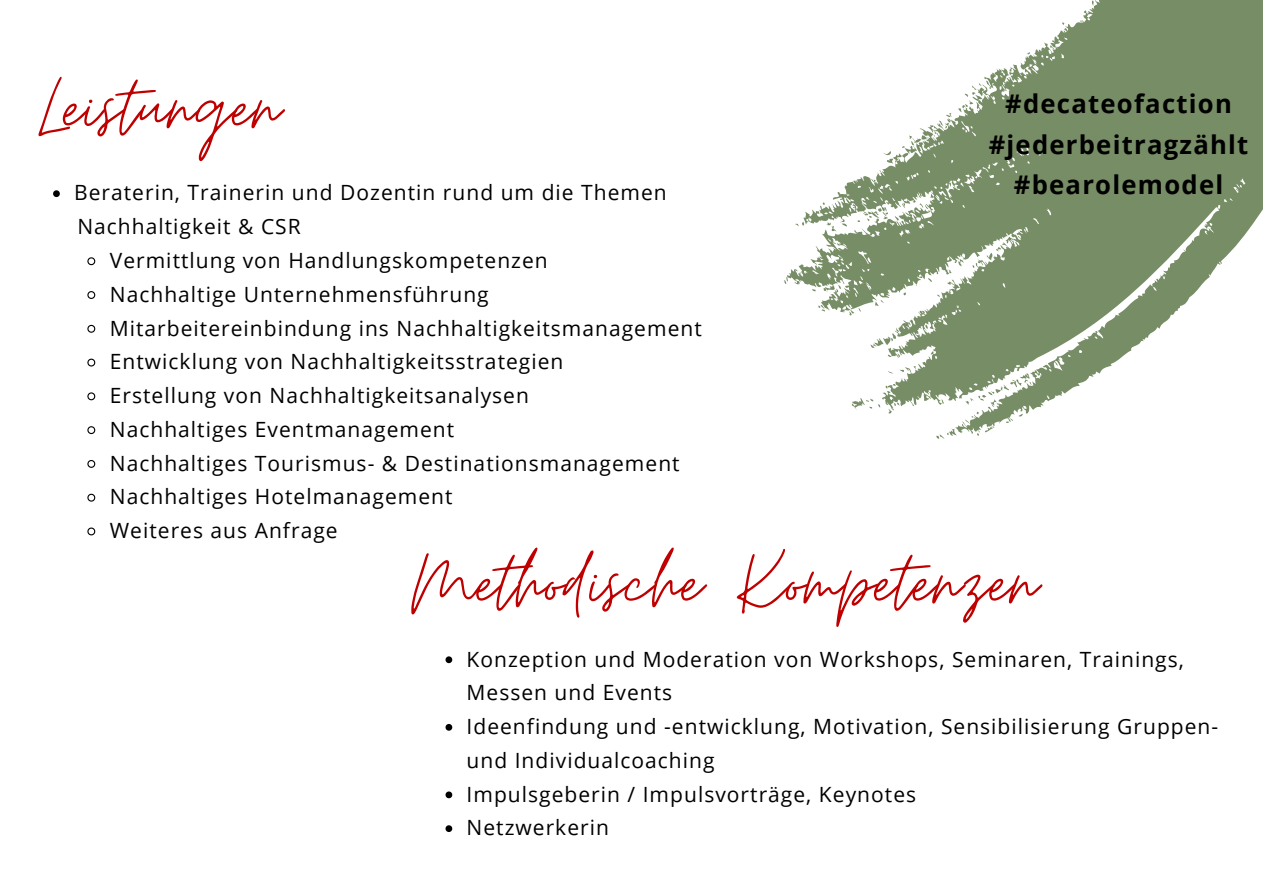
<style>
.page{position:relative;width:1263px;height:894px;background:#fff}
.page>*{position:absolute;margin:0;border:0;box-sizing:border-box;transform-origin:0 0}
.t1{font:90px "Moon Time";color:#be0000}
.t2{font:700 25.65px/40.5px "Open Sans";letter-spacing:.05em;color:#000;text-align:center}
.t3{font:21px/33.8px "Open Sans";letter-spacing:.05em;color:#000}
</style>
<div class="page">
<svg style="left:787px;top:0;width:476px;height:436px;fill:#768d65"></svg>
<svg style="left:935px;top:427px;width:24px;height:12px"></svg>
<svg style="left:913px;top:365px;width:4px;height:4px"></svg>
<svg style="left:784px;top:276px;width:6px;height:9px"></svg>
<svg style="left:870px;top:331px;width:31px;height:27px"></svg>
<svg style="left:811px;top:286px;width:18px;height:7px"></svg>
<svg style="left:873px;top:299px;width:11px;height:8px"></svg>
<svg style="left:965px;top:371px;width:66px;height:53px"></svg>
<svg style="left:795px;top:221px;width:11px;height:6px"></svg>
<svg style="left:825px;top:218px;width:24px;height:15px"></svg>
<svg style="left:947px;top:258px;width:18px;height:16px"></svg>
<svg style="left:856px;top:201px;width:51px;height:23px"></svg>
<svg style="left:872px;top:178px;width:7px;height:8px"></svg>
<svg style="left:919px;top:202px;width:10px;height:8px"></svg>
<svg style="left:971px;top:245px;width:32px;height:23px"></svg>
<svg style="left:883px;top:82px;width:104px;height:84px"></svg>
<svg style="left:1007px;top:66px;width:8px;height:8px"></svg>
<svg style="left:1026px;top:51px;width:5px;height:5px"></svg>
<svg style="left:1049px;top:41px;width:9px;height:10px"></svg>
<svg style="left:53px;top:190px;width:7px;height:7px"></svg>
<svg style="left:87px;top:257px;width:9px;height:9px"></svg>
<svg style="left:87px;top:291px;width:9px;height:8px"></svg>
<svg style="left:87px;top:324px;width:9px;height:9px"></svg>
<svg style="left:87px;top:358px;width:9px;height:9px"></svg>
<svg style="left:87px;top:392px;width:9px;height:9px"></svg>
<svg style="left:87px;top:426px;width:9px;height:9px"></svg>
<svg style="left:87px;top:460px;width:9px;height:8px"></svg>
<svg style="left:87px;top:493px;width:9px;height:9px"></svg>
<svg style="left:87px;top:527px;width:9px;height:9px"></svg>
<svg style="left:445px;top:656px;width:7px;height:7px"></svg>
<svg style="left:445px;top:724px;width:7px;height:6px"></svg>
<svg style="left:445px;top:791px;width:7px;height:7px"></svg>
<svg style="left:445px;top:825px;width:7px;height:6px"></svg>
<p class="t1" style="left:38px;top:53px;width:244px">Leistungen</p>
<p class="t3" style="left:74px;top:175px;width:594px">Beraterin, Trainerin und Dozentin rund um die Themen</p>
<h2 class="t3" style="left:77px;top:209px;width:225px">Nachhaltigkeit &amp; CSR</h2>
<h1 class="t3" style="left:110px;top:243px;width:439px">Vermittlung von Handlungskompetenzen</h1>
<p class="t3" style="left:110px;top:277px;width:380px">Nachhaltige Unternehmensführung</p>
<p class="t3" style="left:110px;top:310px;width:593px">Mitarbeitereinbindung ins Nachhaltigkeitsmanagement</p>
<p class="t3" style="left:110px;top:344px;width:455px">Entwicklung von Nachhaltigkeitsstrategien</p>
<p class="t3" style="left:110px;top:378px;width:421px">Erstellung von Nachhaltigkeitsanalysen</p>
<p class="t3" style="left:110px;top:412px;width:346px">Nachhaltiges Eventmanagement</p>
<p class="t3" style="left:110px;top:445px;width:571px">Nachhaltiges Tourismus- &amp; Destinationsmanagement</p>
<p class="t3" style="left:110px;top:479px;width:344px">Nachhaltiges Hotelmanagement</p>
<p class="t3" style="left:110px;top:513px;width:229px">Weiteres aus Anfrage</p>
<p class="t2" style="left:989px;top:83px;width:261px">#decateofaction #jederbeitragzählt #bearolemodel</p>
<p class="t1" style="left:411px;top:527px;width:628px">Methodische Kompetenzen</p>
<h1 class="t3" style="left:467px;top:641px;width:719px">Konzeption und Moderation von Workshops, Seminaren, Trainings,<br>Messen und Events</h1>
<p class="t3" style="left:467px;top:708px;width:753px">Ideenfindung und -entwicklung, Motivation, Sensibilisierung Gruppen&shy;und Individualcoaching</p>
<p class="t3" style="left:467px;top:776px;width:451px">Impulsgeberin / Impulsvorträge, Keynotes</p>
<p class="t3" style="left:467px;top:810px;width:144px">Netzwerkerin</p>
</div>
